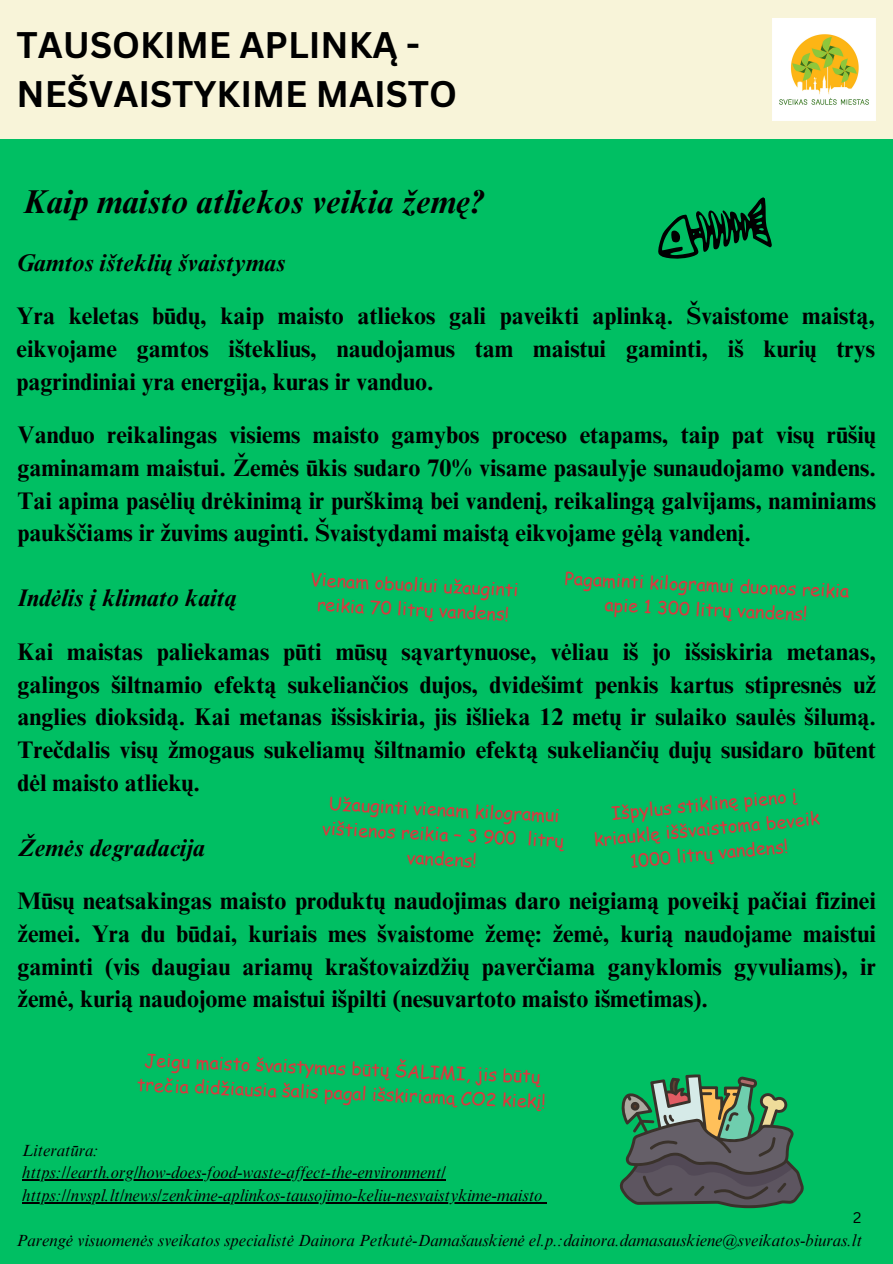
<style>
.page{position:relative;width:893px;height:1264px;background:#fff}
.page>*{position:absolute;margin:0;border:0;box-sizing:border-box;transform-origin:0 0}
.t1{font:700 36px "Canva Sans";color:#000}
.t2{font:italic 700 33px "Times NRMT Pro";color:#000}
.t3{font:700 24px/32.7px "Times NRMT Pro";color:#000;text-align:justify}
.t4{font:italic 700 24px "Times NRMT Pro";color:#000}
.t5{font:18px/24.8px "Comic Sans MS";color:#db383f;text-align:center}
.t6{font:italic 16.5px "Times NRMT Pro";color:#000}
.t7{font:15px "Canva Sans";color:#000}
</style>
<div class="page">
<div style="left:0;top:0;width:892px;height:1263px;background:#00bf63"></div>
<div style="left:0;top:0;width:892px;height:139px;background:#f8f4d9"></div>
<img style="left:772px;top:18px;width:103px;height:103px">
<svg style="left:619px;top:1074px;width:185px;height:133px"></svg>
<svg style="left:658px;top:197px;width:114px;height:62px"></svg>
<hr style="left:22px;top:1179px;width:424px;height:1px;background:#000">
<hr style="left:22px;top:1201px;width:520px;height:2px;background:#000">
<p class="t1" style="left:17px;top:19px;width:405px">TAUSOKIME APLINKĄ -</p>
<p class="t1" style="left:17px;top:69px;width:442px">NEŠVAISTYKIME MAISTO</p>
<p class="t2" style="left:23px;top:190px;width:461px">Kaip maisto atliekos veikia žemę?</p>
<p class="t4" style="left:17px;top:253px;width:270px">Gamtos išteklių švaistymas</p>
<p class="t3" style="left:17px;top:303px;width:859px">Yra keletas būdų, kaip maisto atliekos gali paveikti aplinką. Švaistome maistą, eikvojame gamtos išteklius, naudojamus tam maistui gaminti, iš kurių trys pagrindiniai yra energija, kuras ir vanduo.</p>
<p class="t3" style="left:18px;top:422px;width:859px">Vanduo reikalingas visiems maisto gamybos proceso etapams, taip pat visų rūšių gaminamam maistui. Žemės ūkis sudaro 70% visame pasaulyje sunaudojamo vandens.<br>Tai apima pasėlių drėkinimą ir purškimą bei vandenį, reikalingą galvijams, naminiams paukščiams ir žuvims auginti. Švaistydami maistą eikvojame gėlą vandenį.</p>
<p class="t5" style="left:311px;top:566px;width:210px;rotate:3deg">Vienam obuoliui užauginti reikia 70 litrų vandens!</p>
<p class="t5" style="left:565px;top:564px;width:286px;rotate:3deg">Pagaminti kilogramui duonos reikia apie 1 300 litrų vandens!</p>
<p class="t4" style="left:18px;top:589px;width:220px">Indėlis į klimato kaitą</p>
<p class="t3" style="left:18px;top:638px;width:859px">Kai maistas paliekamas pūti mūsų sąvartynuose, vėliau iš jo išsiskiria metanas, galingos šiltnamio efektą sukeliančios dujos, dvidešimt penkis kartus stipresnės už anglies dioksidą. Kai metanas išsiskiria, jis išlieka 12 metų ir sulaiko saulės šilumą.<br>Trečdalis visų žmogaus sukeliamų šiltnamio efektą sukeliančių dujų susidaro būtent dėl maisto atliekų.</p>
<p class="t4" style="left:18px;top:838px;width:189px">Žemės degradacija</p>
<p class="t3" style="left:18px;top:887px;width:859px">Mūsų neatsakingas maisto produktų naudojimas daro neigiamą poveikį pačiai fizinei žemei. Yra du būdai, kuriais mes švaistome žemę: žemė, kurią naudojame maistui gaminti (vis daugiau ariamų kraštovaizdžių paverčiama ganyklomis gyvuliams), ir žemė, kurią naudojome maistui išpilti (nesuvartoto maisto išmetimas).</p>
<p class="t5" style="left:590px;top:803px;width:228px;rotate:-6deg">Išpylus stiklinę pieno į kriauklę iššvaistoma beveik<br>1000 litrų vandens!</p>
<p class="t5" style="left:324px;top:790px;width:243px;rotate:3deg">Užauginti vienam kilogramui vištienos reikia – 3 900 litrų vandens!</p>
<p class="t5" style="left:138px;top:1047px;width:410px;rotate:2deg">Jeigu maisto švaistymas būtų ŠALIMI, jis būtų trečia didžiausia šalis pagal išskiriamą CO2 kiekį!</p>
<p class="t6" style="left:22px;top:1144px;width:78px">Literatūra:</p>
<p class="t6" style="left:22px;top:1166px;width:425px">https://earth.org/how-does-food-waste-affect-the-environment/</p>
<p class="t6" style="left:22px;top:1189px;width:522px">https://nvspl.lt/news/zenkime-aplinkos-tausojimo-keliu-nesvaistykime-maisto</p>
<p class="t6" style="left:17px;top:1234px;width:846px">Parengė visuomenės sveikatos specialistė Dainora Petkutė-Damašauskienė el.p.:dainora.damasauskiene@sveikatos-biuras.lt</p>
<p class="t7" style="left:853px;top:1206px;width:10px">2</p>
</div>
